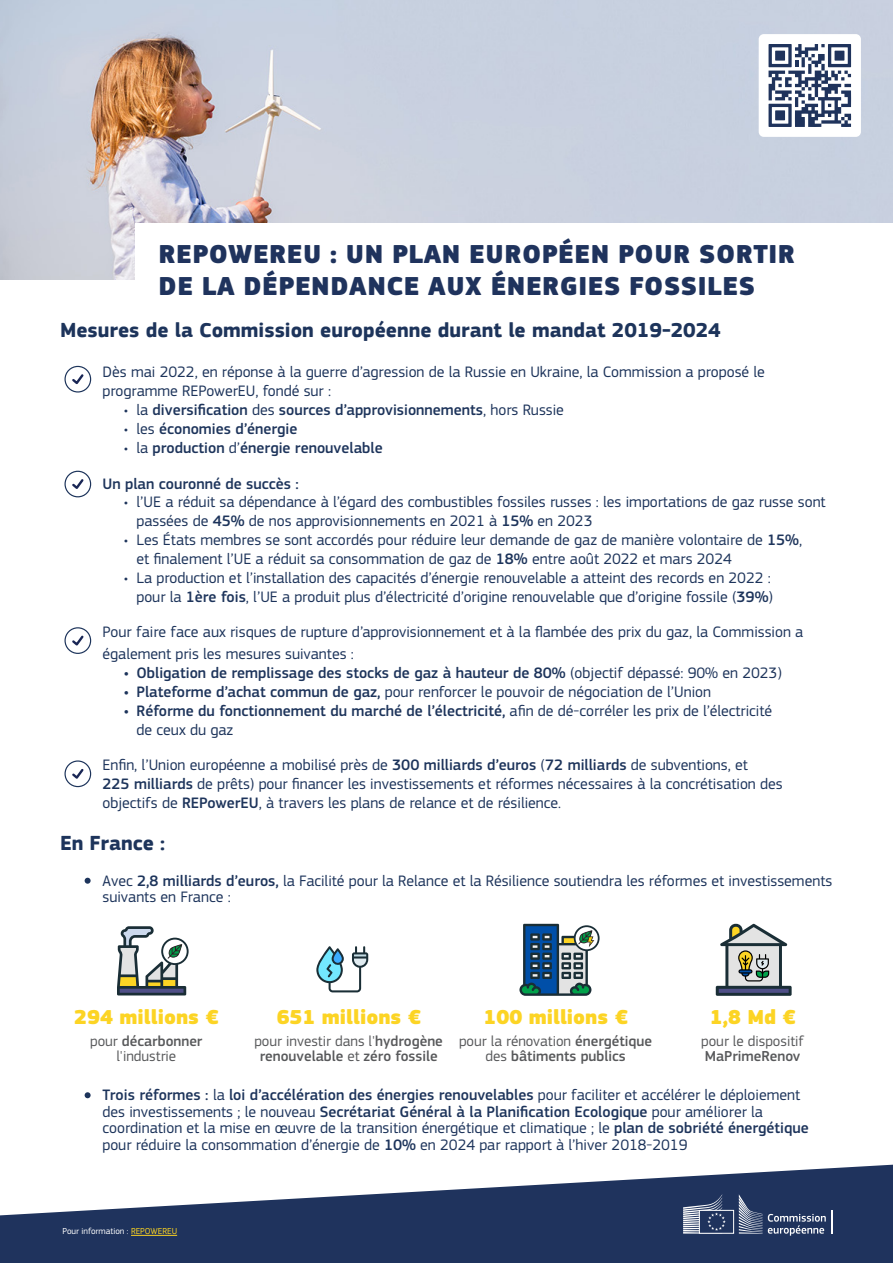
<style>
.page{position:relative;width:893px;height:1263px;background:#fff}
.page>*{position:absolute;margin:0;border:0;box-sizing:border-box;transform-origin:0 0}
.t1{font:900 27px/32.4px "EC Square Sans Pro Extra";letter-spacing:.02em;color:#1f335d}
.t2{font:700 21px "EC Square Sans Pro";color:#1d345b}
.t3{font:900 21px "EC Square Sans Pro Extra";color:#fcd424}
.t4{font:15.75px/18.9px "EC Square Sans Pro";color:#1d345b}
.t5{font:500 15.75px "EC Square Sans Pro";color:#1d345b}
.t6{font:500 15px/15px "EC Square Sans Pro";color:#58595b;text-align:center}
.t7{font:15px/15px "EC Square Sans Pro";color:#58595b;text-align:center}
.t8{font:9px "EC Square Sans Pro";color:#fff}
.s1{font-weight:400}
.s2{font-weight:500}
.s3{color:#fdd421}
</style>
<div class="page">
<svg style="left:0;top:1165px;width:893px;height:98px;fill:#1f335d"></svg>
<hr style="left:831px;top:1210px;width:2px;height:23px;background:#fff">
<svg style="left:683px;top:1194px;width:143px;height:42px;background:#465779"></svg>
<div style="left:64px;top:366px;width:27px;height:27px;border:1px solid #1d345b;border-radius:50%"></div>
<svg style="left:72px;top:374px;width:12px;height:11px"></svg>
<div style="left:64px;top:471px;width:27px;height:26px;border:1px solid #1d345b;border-radius:50%"></div>
<svg style="left:72px;top:479px;width:12px;height:10px"></svg>
<div style="left:64px;top:627px;width:27px;height:27px;border:1px solid #1d345b;border-radius:50%"></div>
<svg style="left:72px;top:635px;width:12px;height:11px"></svg>
<div style="left:64px;top:760px;width:27px;height:27px;border:1px solid #1d345b;border-radius:50%"></div>
<svg style="left:72px;top:769px;width:12px;height:10px"></svg>
<hr style="left:131px;top:1235px;width:46px;height:1px;background:#fdd421">
<svg style="left:85px;top:878px;width:6px;height:6px"></svg>
<svg style="left:85px;top:1092px;width:6px;height:6px"></svg>
<img style="left:0;top:0;width:893px;height:279px">
<div style="left:136px;top:223px;width:757px;height:91px;background:#fff"></div>
<svg style="left:316px;top:946px;width:52px;height:46px"></svg>
<div style="left:161px;top:938px;width:28px;height:27px;border:2px solid #1a2e36;border-radius:50%"></div>
<svg style="left:117px;top:926px;width:69px;height:69px"></svg>
<svg style="left:575px;top:926px;width:24px;height:24px"></svg>
<div style="left:574px;top:925px;width:26px;height:26px;border:2px solid #1a2e36;border-radius:50%"></div>
<svg style="left:519px;top:924px;width:75px;height:72px"></svg>
<svg style="left:716px;top:924px;width:76px;height:72px"></svg>
<div style="left:759px;top:34px;width:102px;height:103px;background:#fff;border-radius:5px"></div>
<svg style="left:768px;top:44px;width:83px;height:83px"></svg>
<h1 class="t1" style="left:158px;top:239px;width:638px">REPOWEREU : UN PLAN EUROPÉEN POUR SORTIR<br>DE LA DÉPENDANCE AUX ÉNERGIES FOSSILES</h1>
<h2 class="t2" style="left:60px;top:317px;width:662px">Mesures de la Commission européenne durant le mandat 2019-2024</h2>
<p class="t4" style="left:103px;top:363px;width:664px">Dès mai 2022, en réponse à la guerre d’agression de la Russie en Ukraine, la Commission a proposé le programme REPowerEU, fondé sur :</p>
<p class="t5" style="left:124px;top:401px;width:442px"><span class="s1">• la</span> diversification <span class="s1">des</span> sources d’approvisionnements<span class="s1">, hors Russie</span></p>
<p class="t5" style="left:124px;top:420px;width:175px"><span class="s1">• les</span> économies d’énergie</p>
<p class="t5" style="left:124px;top:439px;width:260px"><span class="s1">• la</span> production <span class="s1">d’</span>énergie renouvelable</p>
<p class="t5" style="left:103px;top:474px;width:198px">Un plan couronné de succès :</p>
<p class="t4" style="left:137px;top:493px;width:691px;text-indent:-13px">• l’UE a réduit sa dépendance à l’égard des combustibles fossiles russes : les importations de gaz russe sont passées de <span class="s2">45%</span> de nos approvisionnements en 2021 à <span class="s2">15%</span> en 2023</p>
<p class="t4" style="left:137px;top:531px;width:667px;text-indent:-13px">• Les États membres se sont accordés pour réduire leur demande de gaz de manière volontaire de <span class="s2">15%</span>, et finalement l’UE a réduit sa consommation de gaz de <span class="s2">18%</span> entre août 2022 et mars 2024</p>
<p class="t4" style="left:124px;top:568px;width:651px;text-align:right">• La production et l’installation des capacités d’énergie renouvelable a atteint des records en 2022 : pour la <span class="s2">1ère fois</span>, l’UE a produit plus d’électricité d’origine renouvelable que d’origine fossile (<span class="s2">39%</span>)</p>
<p class="t4" style="left:103px;top:621px;width:702px;line-height:21.6px">Pour faire face aux risques de rupture d’approvisionnement et à la flambée des prix du gaz, la Commission a également pris les mesures suivantes :</p>
<p class="t5" style="left:124px;top:663px;width:660px">• Obligation de remplissage des stocks de gaz à hauteur de 80% <span class="s1">(objectif dépassé: 90% en 2023)</span></p>
<p class="t4" style="left:124px;top:682px;width:589px"><span class="s2">• Plateforme d’achat commun de gaz,</span> pour renforcer le pouvoir de négociation de l’Union</p>
<p class="t4" style="left:137px;top:701px;width:637px;text-indent:-13px"><span class="s2">• Réforme du fonctionnement du marché de l’électricité,</span> afin de dé-corréler les prix de l’électricité de ceux du gaz</p>
<p class="t4" style="left:103px;top:755px;width:682px">Enfin, l’Union européenne a mobilisé près de <span class="s2">300 milliards d’euros</span> (<span class="s2">72 milliards</span> de subventions, et<br><span class="s2">225 milliards</span> de prêts) pour financer les investissements et réformes nécessaires à la concrétisation des objectifs de <span class="s2">REPowerEU</span>, à travers les plans de relance et de résilience.</p>
<h2 class="t2" style="left:60px;top:831px;width:107px">En France :</h2>
<p class="t4" style="left:103px;top:872px;width:731px;line-height:16.5px">Avec <span class="s2">2,8 milliards d’euros,</span> la Facilité pour la Relance et la Résilience soutiendra les réformes et investissements suivants en France :</p>
<h2 class="t3" style="left:74px;top:1004px;width:146px">294 millions €</h2>
<p class="t7" style="left:90px;top:1034px;width:114px">pour <span class="s2">décarbonner </span>l'industrie</p>
<h2 class="t3" style="left:277px;top:1004px;width:146px">651 millions €</h2>
<p class="t6" style="left:254px;top:1034px;width:190px"><span class="s1">pour investir dans l'</span>hydrogène renouvelable <span class="s1">et</span> zéro fossile</p>
<h2 class="t3" style="left:483px;top:1004px;width:146px">100 millions €</h2>
<p class="t6" style="left:459px;top:1034px;width:194px"><span class="s1">pour la rénovation</span> énergétique <span class="s1">des</span> bâtiments publics</p>
<h2 class="t3" style="left:710px;top:1004px;width:87px">1,8 Md €</h2>
<p class="t7" style="left:701px;top:1034px;width:104px">pour le dispositif</p>
<p class="t6" style="left:705px;top:1049px;width:97px">MaPrimeRenov</p>
<p class="t4" style="left:103px;top:1087px;width:708px;line-height:16.5px"><span class="s2">Trois réformes :</span> la <span class="s2">loi d’accélération des énergies renouvelables</span> pour faciliter et accélérer le déploiement des investissements ; le nouveau <span class="s2">Secrétariat Général à la Planification Ecologique</span> pour améliorer la coordination et la mise en œuvre de la transition énergétique et climatique ; le <span class="s2">plan de sobriété énergétique </span>pour réduire la consommation d’énergie de <span class="s2">10%</span> en 2024 par rapport à l’hiver 2018-2019</p>
<p class="t8" style="left:62px;top:1226px;width:116px">Pour information : <span class="s3">REPOWEREU</span></p>
</div>
